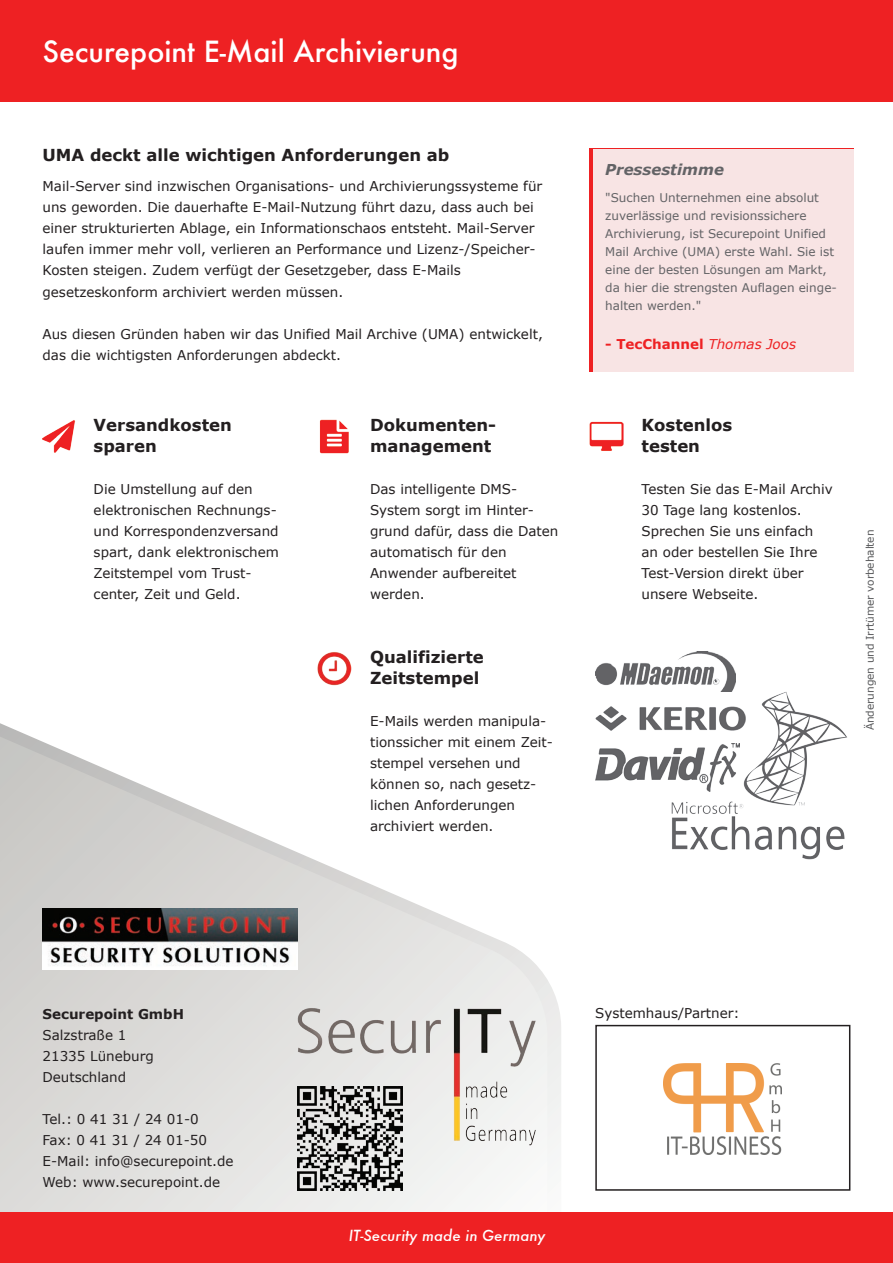
<style>
.page{position:relative;width:893px;height:1263px;background:#fff}
.page>*{position:absolute;margin:0;border:0;box-sizing:border-box;transform-origin:0 0}
.t1{font:500 28.5px "Futura";color:#fff}
.t2{font:700 16.5px/21px "Verdana";color:#231f20}
.t3{font:italic 500 15px "Futura";color:#fff}
.t4{font:italic 700 15px "Verdana";color:#636366}
.t5{font:13.5px/21px "Verdana";color:#231f20}
.t6{font:700 13.5px "Verdana";color:#ee2123}
.t7{font:700 13.5px "Verdana";color:#231f20}
.t8{font:12px/18px "Verdana";color:#636366}
.t9{font:10.5px "Verdana";letter-spacing:-.005em;color:#57585a}
.s1{font-weight:400;font-style:italic}
</style>
<div class="page">
<svg style="left:0;top:723px;width:561px;height:431px"></svg>
<svg style="left:0;top:731px;width:547px;height:481px"></svg>
<div style="left:0;top:1212px;width:893px;height:51px;background:#ee2123"></div>
<img style="left:43px;top:909px;width:255px;height:61px">
<img style="left:298px;top:1146px;width:104px;height:45px">
<img style="left:298px;top:1007px;width:239px;height:139px">
<div style="left:595px;top:1025px;width:255px;height:166px;border:2px solid #231f20"></div>
<div style="left:589px;top:148px;width:265px;height:224px;background:#ee2123"></div>
<div style="left:593px;top:149px;width:260px;height:223px;background:#f8e4e4"></div>
<img style="left:42px;top:420px;width:34px;height:33px">
<img style="left:319px;top:419px;width:30px;height:34px">
<img style="left:318px;top:652px;width:34px;height:33px">
<img style="left:589px;top:421px;width:34px;height:30px">
<img style="left:671px;top:692px;width:176px;height:168px">
<img style="left:595px;top:744px;width:145px;height:47px">
<img style="left:595px;top:706px;width:151px;height:24px">
<img style="left:595px;top:651px;width:140px;height:41px">
<div style="left:0;top:0;width:893px;height:102px;background:#ee2123"></div>
<img style="left:664px;top:1063px;width:118px;height:91px">
<h1 class="t1" style="left:43px;top:32px;width:418px">Securepoint E-Mail Archivierung</h1>
<p class="t2" style="left:43px;top:144px;width:408px">UMA deckt alle wichtigen Anforderungen ab</p>
<p class="t5" style="left:43px;top:176px;width:501px">Mail-Server sind inzwischen Organisations- und Archivierungssysteme für uns geworden. Die dauerhafte E-Mail-Nutzung führt dazu, dass auch bei einer strukturierten Ablage, ein Informationschaos entsteht. Mail-Server laufen immer mehr voll, verlieren an Performance und Lizenz-/Speicher-Kosten steigen. Zudem verfügt der Gesetzgeber, dass E-Mails gesetzeskonform archiviert werden müssen.</p>
<p class="t5" style="left:43px;top:323px;width:502px">Aus diesen Gründen haben wir das Unified Mail Archive (UMA) entwickelt, das die wichtigsten Anforderungen abdeckt.</p>
<p class="t2" style="left:94px;top:414px;width:140px">Versandkosten sparen</p>
<p class="t5" style="left:94px;top:478px;width:187px">Die Umstellung auf den elektronischen Rechnungs&shy;und Korrespondenzversand spart, dank elektronischem<br>Zeitstempel vom Trust&shy;center, Zeit und Geld.</p>
<p class="t2" style="left:370px;top:414px;width:128px">Dokumenten&shy;management</p>
<p class="t5" style="left:370px;top:478px;width:190px">Das intelligente DMS-<br>System sorgt im Hinter&shy;grund dafür, dass die Daten automatisch für den<br>Anwender aufbereitet werden.</p>
<p class="t2" style="left:370px;top:646px;width:115px">Qualifizierte<br>Zeitstempel</p>
<p class="t5" style="left:370px;top:710px;width:184px">E-Mails werden manipula&shy;tionssicher mit einem Zeit&shy;stempel versehen und können so, nach gesetz&shy;lichen Anforderungen archiviert werden.</p>
<p class="t4" style="left:605px;top:160px;width:120px">Pressestimme</p>
<p class="t8" style="left:605px;top:188px;width:233px">"Suchen Unternehmen eine absolut zuverlässige und revisionssichere Archivierung, ist Securepoint Unified Mail Archive (UMA) erste Wahl. Sie ist eine der besten Lösungen am Markt, da hier die strengsten Auflagen einge&shy;halten werden."</p>
<p class="t6" style="left:605px;top:336px;width:192px">- TecChannel <span class="s1">Thomas Joos</span></p>
<p class="t2" style="left:641px;top:414px;width:92px">Kostenlos testen</p>
<p class="t5" style="left:641px;top:478px;width:193px">Testen Sie das E-Mail Archiv<br>30 Tage lang kostenlos.<br>Sprechen Sie uns einfach an oder bestellen Sie Ihre<br>Test-Version direkt über unsere Webseite.</p>
<p class="t9" style="left:863px;top:730px;width:202px;rotate:-90deg">Änderungen und Irrtümer vorbehalten</p>
<p class="t7" style="left:43px;top:1005px;width:143px">Securepoint GmbH</p>
<p class="t5" style="left:43px;top:1024px;width:113px">Salzstraße 1<br>21335 Lüneburg<br>Deutschland</p>
<p class="t5" style="left:43px;top:1108px;width:193px">Tel.: 0 41 31 / 24 01-0<br>Fax: 0 41 31 / 24 01-50<br>E-Mail: info@securepoint.de<br>Web: www.securepoint.de</p>
<p class="t5" style="left:595px;top:1002px;width:146px">Systemhaus/Partner:</p>
<p class="t3" style="left:349px;top:1225px;width:198px">IT-Security made in Germany</p>
</div>
